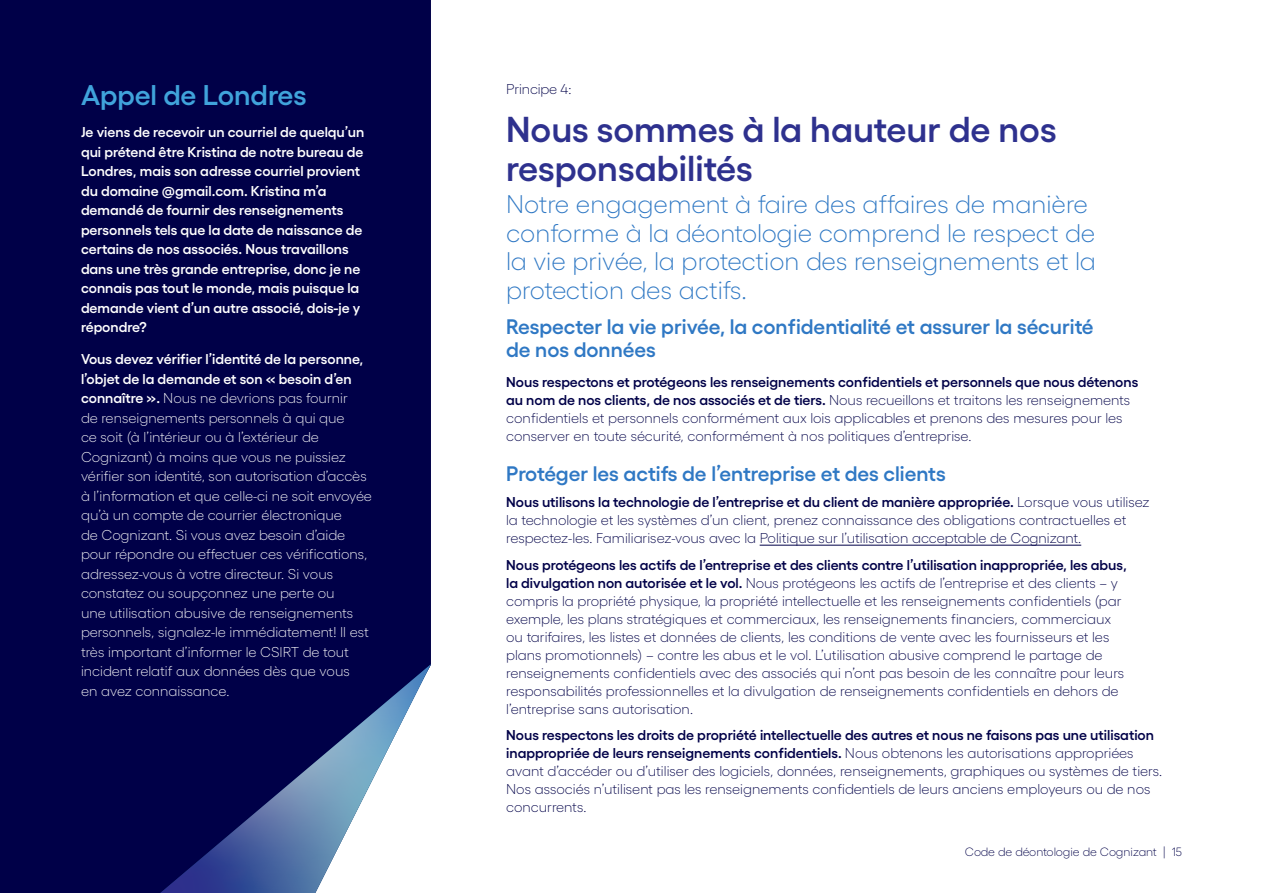
<style>
.page{position:relative;width:1263px;height:893px;background:#fff}
.page>*{position:absolute;margin:0;border:0;box-sizing:border-box;transform-origin:0 0}
.t1{font:600 36px/39px "Gellix";color:#2e318e}
.t2{font:600 28.5px "Gellix";color:#40a3db}
.t3{font:300 25.5px/28.5px "Gellix";color:#2f78c4}
.t4{font:600 21px/22.5px "Gellix";color:#2f78c4}
.t5{font:300 14.25px/18px "Gellix";color:#000048}
.t6{font:300 14.25px/19.5px "Gellix";color:#fff}
.t7{font:600 14.25px/19.5px "Gellix";color:#fff}
.t8{font:300 12px "Gellix";letter-spacing:-.02em;color:#000048}
.s1{font-weight:600}
</style>
<div class="page">
<div style="left:0;top:0;width:431px;height:893px;background:#000048"></div>
<svg style="left:160px;top:664px;width:271px;height:229px"></svg>
<hr style="left:760px;top:545px;width:321px;height:1px;background:#000048">
<p class="t2" style="left:81px;top:72px;width:227px">Appel de Londres</p>
<p class="t7" style="left:81px;top:121px;width:285px">Je viens de recevoir un courriel de quelqu’un qui prétend être Kristina de notre bureau de Londres, mais son adresse courriel provient du domaine @gmail.com. Kristina m’a demandé de fournir des renseignements personnels tels que la date de naissance de certains de nos associés. Nous travaillons dans une très grande entreprise, donc je ne connais pas tout le monde, mais puisque la demande vient d’un autre associé, dois-je y répondre?</p>
<p class="t6" style="left:81px;top:348px;width:292px"><span class="s1">Vous devez vérifier l’identité de la personne, l’objet de la demande et son « besoin d’en connaître ».</span> Nous ne devrions pas fournir<br>de renseignements personnels à qui que<br>ce soit (à l’intérieur ou à l’extérieur de Cognizant) à moins que vous ne puissiez vérifier son identité, son autorisation d’accès à l’information et que celle-ci ne soit envoyée qu’à un compte de courrier électronique<br>de Cognizant. Si vous avez besoin d’aide pour répondre ou effectuer ces vérifications, adressez-vous à votre directeur. Si vous constatez ou soupçonnez une perte ou<br>une utilisation abusive de renseignements personnels, signalez-le immédiatement! Il est très important d’informer le CSIRT de tout incident relatif aux données dès que vous<br>en avez connaissance.</p>
<p class="t5" style="left:506px;top:79px;width:67px">Principe 4:</p>
<p class="t1" style="left:506px;top:106px;width:552px">Nous sommes à la hauteur de nos responsabilités</p>
<p class="t3" style="left:506px;top:188px;width:591px">Notre engagement à faire des affaires de manière conforme à la déontologie comprend le respect de la vie privée, la protection des renseignements et la protection des actifs.</p>
<p class="t4" style="left:506px;top:313px;width:589px">Respecter la vie privée, la confidentialité et assurer la sécurité de nos données</p>
<p class="t5" style="left:506px;top:372px;width:634px"><span class="s1">Nous respectons et protégeons les renseignements confidentiels et personnels que nous détenons au nom de nos clients, de nos associés et de tiers.</span> Nous recueillons et traitons les renseignements confidentiels et personnels conformément aux lois applicables et prenons des mesures pour les conserver en toute sécurité, conformément à nos politiques d’entreprise.</p>
<p class="t4" style="left:506px;top:460px;width:441px">Protéger les actifs de l’entreprise et des clients</p>
<p class="t5" style="left:506px;top:492px;width:645px"><span class="s1">Nous utilisons la technologie de l’entreprise et du client de manière appropriée.</span> Lorsque vous utilisez la technologie et les systèmes d’un client, prenez connaissance des obligations contractuelles et respectez-les. Familiarisez-vous avec la Politique sur l’utilisation acceptable de Cognizant.</p>
<p class="t5" style="left:506px;top:555px;width:622px"><span class="s1">Nous protégeons les actifs de l’entreprise et des clients contre l’utilisation inappropriée, les abus, la divulgation non autorisée et le vol.</span> Nous protégeons les actifs de l’entreprise et des clients – y compris la propriété physique, la propriété intellectuelle et les renseignements confidentiels (par exemple, les plans stratégiques et commerciaux, les renseignements financiers, commerciaux ou tarifaires, les listes et données de clients, les conditions de vente avec les fournisseurs et les plans promotionnels) – contre les abus et le vol. L’utilisation abusive comprend le partage de renseignements confidentiels avec des associés qui n’ont pas besoin de les connaître pour leurs responsabilités professionnelles et la divulgation de renseignements confidentiels en dehors de l’entreprise sans autorisation.</p>
<p class="t5" style="left:506px;top:725px;width:657px"><span class="s1">Nous respectons les droits de propriété intellectuelle des autres et nous ne faisons pas une utilisation inappropriée de leurs renseignements confidentiels.</span> Nous obtenons les autorisations appropriées avant d’accéder ou d’utiliser des logiciels, données, renseignements, graphiques ou systèmes de tiers.<br>Nos associés n’utilisent pas les renseignements confidentiels de leurs anciens employeurs ou de nos concurrents.</p>
<p class="t8" style="left:965px;top:843px;width:219px">Code de déontologie de Cognizant | 15</p>
</div>
